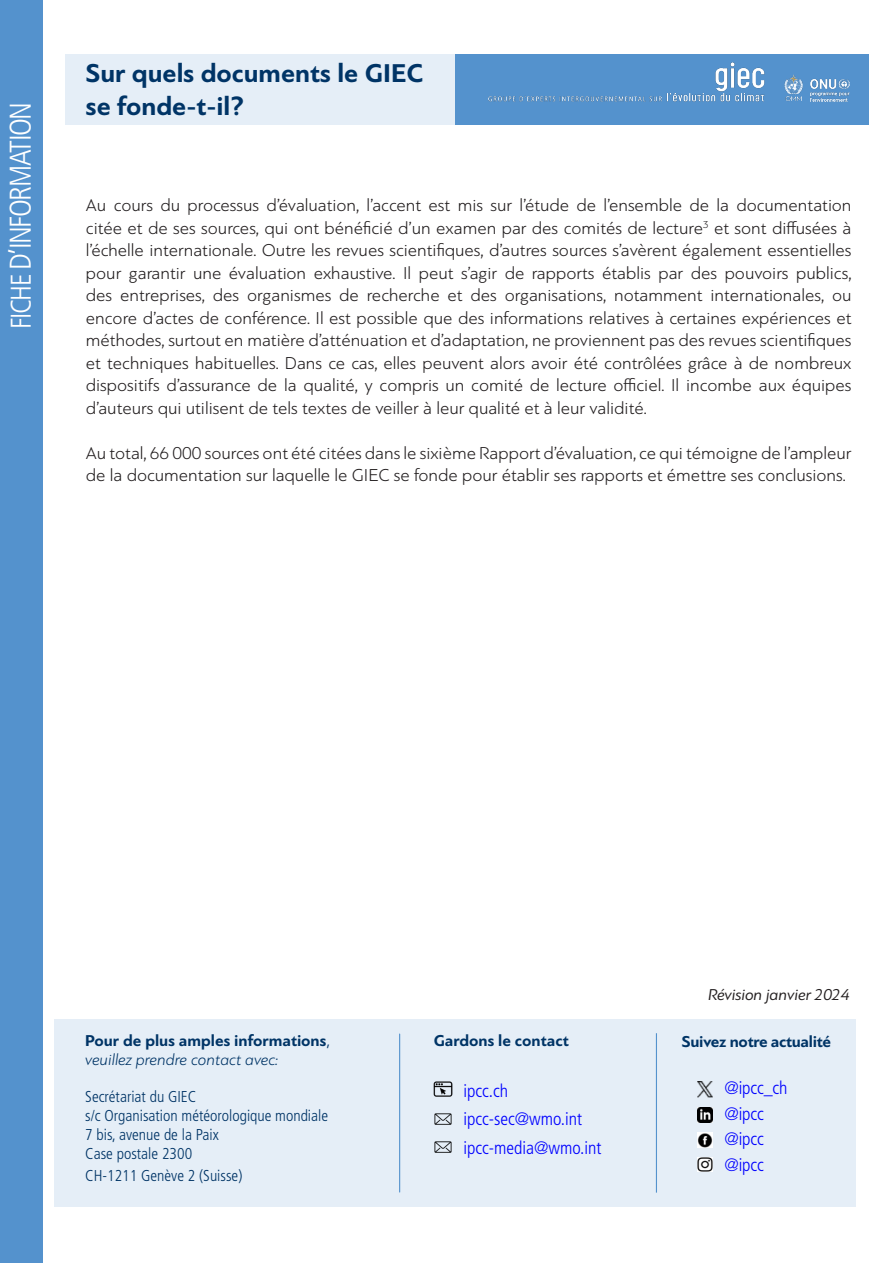
<style>
.page{position:relative;width:893px;height:1263px;background:#fff}
.page>*{position:absolute;margin:0;border:0;box-sizing:border-box;transform-origin:0 0}
.t1{font:300 condensed 30px "Frutiger LT Pro";letter-spacing:-.05em;color:#fff}
.t2{font:700 27px/32.4px "PF Bague Sans Pro";color:#003466}
.t3{font:300 18px/22.5px "PF Bague Sans Pro";color:#231f20;text-align:justify}
.t4{font:300 condensed 18px/28.5px "Frutiger LT Pro";color:#00f}
.t5{font:700 16.5px/19.8px "PF Bague Sans Pro";color:#003466}
.t6{font:700 16.5px "PF Bague Sans Pro";letter-spacing:-.02em;color:#003466}
.t7{font:italic 16.5px "PF Bague Sans Pro";letter-spacing:-.005em;color:#231f20}
.t8{font:300 condensed 15.75px "Frutiger LT Pro";color:#003466}
.s1{font-size:28.5px}
.s2{font-family:"Frutiger LT Pro";font-weight:300;font-stretch:condensed}
.s3{font-weight:300;font-style:italic}
</style>
<div class="page">
<div style="left:66px;top:54px;width:389px;height:70px;background:#e5eef7"></div>
<div style="left:0;top:0;width:43px;height:1263px;background:#5492cd"></div>
<div style="left:455px;top:54px;width:413px;height:70px;background:#5492cd"></div>
<img style="left:488px;top:62px;width:362px;height:40px">
<div style="left:54px;top:1019px;width:801px;height:188px;background:#e5eef7"></div>
<img style="left:698px;top:1081px;width:14px;height:16px">
<img style="left:698px;top:1108px;width:14px;height:14px">
<img style="left:698px;top:1132px;width:14px;height:15px">
<img style="left:698px;top:1157px;width:14px;height:15px">
<hr style="left:399px;top:1034px;width:1px;height:158px;background:#5492cd">
<hr style="left:656px;top:1033px;width:1px;height:159px;background:#5492cd">
<img style="left:434px;top:1081px;width:19px;height:16px">
<img style="left:434px;top:1113px;width:18px;height:12px">
<img style="left:434px;top:1141px;width:18px;height:12px">
<h1 class="t1" style="left:3px;top:329px;width:229px;rotate:-90deg"><span class="s1">FICHE</span> D’INFORMATION</h1>
<p class="t2" style="left:86px;top:58px;width:339px">Sur quels documents le GIEC se fonde-t-il?</p>
<p class="t3" style="left:86px;top:194px;width:767px">Au cours du processus d’évaluation, l’accent est mis sur l’étude de l’ensemble de la documentation citée et de ses sources, qui ont bénéficié d’un examen par des comités de lecture<sup>3</sup> et sont diffusées à l’échelle internationale. Outre les revues scientifiques, d’autres sources s’avèrent également essentielles pour garantir une évaluation exhaustive. Il peut s’agir de rapports établis par des pouvoirs publics, des entreprises, des organismes de recherche et des organisations, notamment internationales, ou encore d’actes de conférence. Il est possible que des informations relatives à certaines expériences et méthodes, surtout en matière d’atténuation et d’adaptation, ne proviennent pas des revues scientifiques et techniques habituelles. Dans ce cas, elles peuvent alors avoir été contrôlées grâce à de nombreux dispositifs d’assurance de la qualité, y compris un comité de lecture officiel. Il incombe aux équipes d’auteurs qui utilisent de tels textes de veiller à leur qualité et à leur validité.</p>
<p class="t3" style="left:86px;top:442px;width:767px">Au total, 66 000 sources ont été citées dans le sixième Rapport d’évaluation, ce qui témoigne de l’ampleur de la documentation sur laquelle le GIEC se fonde pour établir ses rapports et émettre ses conclusions.</p>
<p class="t5" style="left:85px;top:1030px;width:247px">Pour de plus amples informations<span class="s2">, </span><span class="s3">veuillez prendre contact avec:</span></p>
<p class="t8" style="left:85px;top:1088px;width:113px">Secrétariat du GIEC</p>
<p class="t8" style="left:85px;top:1107px;width:244px">s/c Organisation météorologique mondiale</p>
<p class="t8" style="left:85px;top:1125px;width:135px">7 bis, avenue de la Paix</p>
<p class="t8" style="left:85px;top:1144px;width:108px">Case postale 2300</p>
<p class="t8" style="left:85px;top:1166px;width:159px">CH-1211 Genève 2 (Suisse)</p>
<p class="t5" style="left:434px;top:1031px;width:137px">Gardons le contact</p>
<p class="t4" style="left:463px;top:1076px;width:46px">ipcc.ch</p>
<p class="t4" style="left:463px;top:1105px;width:140px">ipcc-sec@wmo.int ipcc-media@wmo.int</p>
<p class="t7" style="left:708px;top:985px;width:143px">Révision janvier 2024</p>
<p class="t6" style="left:682px;top:1031px;width:151px">Suivez notre actualité</p>
<p class="t4" style="left:724px;top:1074px;width:65px">@ipcc_ch</p>
<p class="t4" style="left:724px;top:1099px;width:41px">@ipcc</p>
<p class="t4" style="left:724px;top:1125px;width:41px">@ipcc</p>
<p class="t4" style="left:724px;top:1150px;width:41px">@ipcc</p>
</div>
